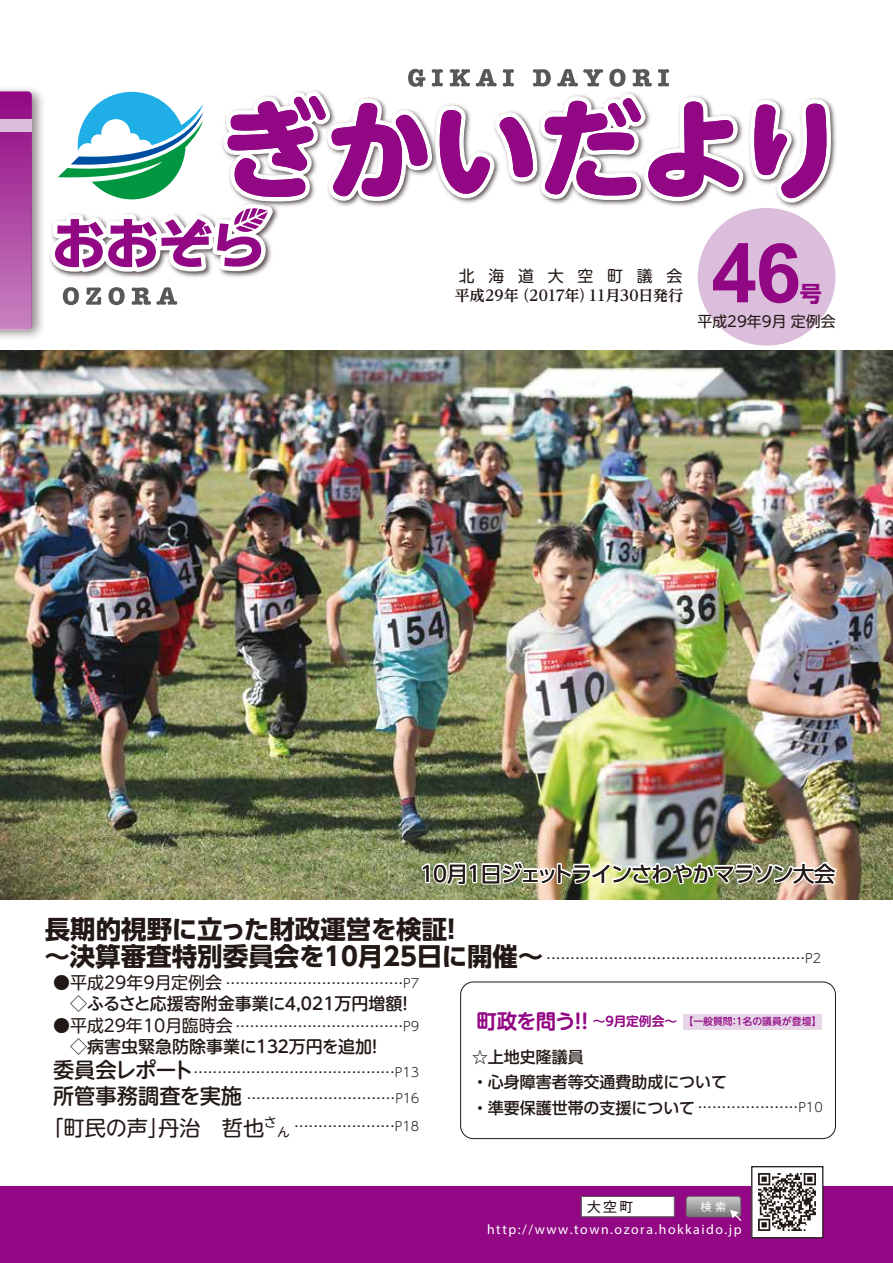
<style>
.page{position:relative;width:893px;height:1263px;background:#fff}
.page>*{position:absolute;margin:0;border:0;box-sizing:border-box;transform-origin:0 0}
.t1{font:800 106.35px "UD Shin M Go Pr 6";letter-spacing:-.01em;color:#920783}
.t2{font:700 82.35px "Arial";color:#920783}
.t3{font:700 25.5px/27.6px "UD Shin Go Pr 6";color:#221815}
.t4{font:700 22.05px "UD Shin Go Pr 6";color:#920783}
.t5{font:21.3px "UD Shin Go Pr 6";letter-spacing:-.06em;color:#221815}
.t6{font:500 21.3px/25.5px "UD Shin M Go Pr 6";color:#221815}
.t7{font:21.3px "UD Shin M Go Pr 6";color:#221815}
.t8{font:700 20.4px "UD Shin M Go Pr 6 De";letter-spacing:-.045em;color:#920783}
.t9{font:500 16.95px/21.3px "UD Shin M Go Pr 6";color:#221815}
.t10{font:500 15.9px/25.5px "UD Shin Go Pr 6";color:#221815}
.t11{font:15.9px "UD Shin M Go Pr 6";letter-spacing:.86em;color:#221815}
.t12{font:700 14.85px "UD Reimin Pr 6";letter-spacing:-.005em;color:#221815}
.t13{font:14.85px "UD Shin M Go Pr 6";color:#221815}
.t14{font:13.8px "Myriad Pro";letter-spacing:.11em;color:#fff}
.t15{font:13.8px "Gothic MB101 Pr 6";color:#221815}
.t16{font:300 12.75px/25.5px "UD Shin M Go Pr 6";color:#221815;text-align:right}
.t17{font:12.75px "UD Shin M Go Pr 6";color:#221815}
.t18{font:11.25px "Gothic MB101 Pr 6";color:#fff}
.t19{font:500 9.9px "UD Shin M Go Pr 6";color:#920783}
.s1{font-weight:400}
.s2{font-size:12.75px}
</style>
<div class="page">
<div style="left:0;top:1186px;width:893px;height:77px;background:#920783"></div>
<div style="left:751px;top:1166px;width:72px;height:72px;border:1px solid #221815"></div>
<img style="left:0;top:350px;width:893px;height:549px">
<img style="left:752px;top:1167px;width:71px;height:71px">
<div style="left:581px;top:1196px;width:93px;height:21px;background:#fff"></div>
<div style="left:581px;top:1196px;width:94px;height:21px;border:1px solid #595757"></div>
<svg style="left:686px;top:1196px;width:56px;height:25px"></svg>
<div style="left:698px;top:208px;width:137px;height:138px;background:#dbbedb;border-radius:50%"></div>
<img style="left:0;top:88px;width:43px;height:251px">
<svg style="left:0;top:91px;width:32px;height:239px"></svg>
<div style="left:0;top:119px;width:32px;height:12px;background:#dbbedb"></div>
<svg style="left:460px;top:981px;width:365px;height:159px"></svg>
<img style="left:419px;top:859px;width:421px;height:29px">
<svg style="left:63px;top:287px;width:16px;height:18px"></svg>
<svg style="left:86px;top:287px;width:15px;height:18px"></svg>
<svg style="left:108px;top:287px;width:17px;height:18px"></svg>
<svg style="left:132px;top:287px;width:45px;height:18px"></svg>
<svg style="left:49px;top:69px;width:786px;height:208px"></svg>
<p class="t1" style="left:220px;top:57px;width:625px">ぎかいだより</p>
<p class="t11" style="left:459px;top:262px;width:225px">北海道大空町議会</p>
<p class="t12" style="left:455px;top:283px;width:230px">平成29年（2017年）11月30日発行</p>
<p class="t2" style="left:711px;top:218px;width:91px">46</p>
<p class="t4" style="left:800px;top:276px;width:24px">号</p>
<p class="t13" style="left:697px;top:309px;width:140px">平成29年9月 定例会</p>
<p class="t5" style="left:416px;top:856px;width:421px">１０月１日ジェットラインさわやかマラソン大会</p>
<p class="t3" style="left:44px;top:914px;width:500px">長期的視野に立った財政運営を検証！<br>～決算審査特別委員会を10月25日に開催～</p>
<p class="t9" style="left:53px;top:971px;width:356px"><span class="s1">●平成29年9月定例会<br></span>　◇ふるさと応援寄附金事業に4,021万円増額!</p>
<p class="t9" style="left:70px;top:1013px;width:315px;text-indent:-17px"><span class="s1">●平成２9年10月臨時会<br></span>◇病害虫緊急防除事業に１３２万円を追加！</p>
<p class="t6" style="left:53px;top:1056px;width:191px">委員会レポート<br>所管事務調査を実施</p>
<p class="t16" style="left:542px;top:944px;width:281px">・・・・・・・・・・・・・・・・・・・・・・・・・・・・・・・・・・・・・・・・・・・・・・・・・・・・・・P2</p>
<p class="t16" style="left:222px;top:970px;width:199px">・・・・・・・・・・・・・・・・・・・・・・・・・・・・・・・・・・・・・P7</p>
<p class="t16" style="left:231px;top:1012px;width:189px">・・・・・・・・・・・・・・・・・・・・・・・・・・・・・・・・・・・P9</p>
<p class="t16" style="left:189px;top:1059px;width:234px">・・・・・・・・・・・・・・・・・・・・・・・・・・・・・・・・・・・・・・・・・・P1 3・・・・・・・・・・・・・・・・・・・・・・・・・・・・・・・P1 ６</p>
<p class="t8" style="left:476px;top:1004px;width:202px">町政を問う！! <span class="s2">～9月定例会～</span></p>
<p class="t19" style="left:683px;top:1013px;width:140px">【一般質問：1名の議員が登壇】</p>
<p class="t10" style="left:472px;top:1043px;width:257px">☆上地史隆議員<br>・心身障害者等交通費助成について・準要保護世帯の支援について</p>
<p class="t16" style="left:694px;top:1094px;width:131px">・・・・・・・・・・・・・・・・・・・・・P1 0</p>
<p class="t7" style="left:42px;top:1110px;width:248px">「町民の声」丹治　哲也<sup>さ　</sup></p>
<p class="t16" style="left:290px;top:1112px;width:131px">・・・・・・・・・・・・・・・・・・・・・P1 8</p>
<p class="t17" style="left:264px;top:1121px;width:27px">　ん</p>
<p class="t15" style="left:587px;top:1195px;width:48px">大空町</p>
<p class="t18" style="left:700px;top:1197px;width:28px">検 索</p>
<p class="t14" style="left:487px;top:1221px;width:256px">http://www.town.ozora.hokkaido.jp</p>
</div>
